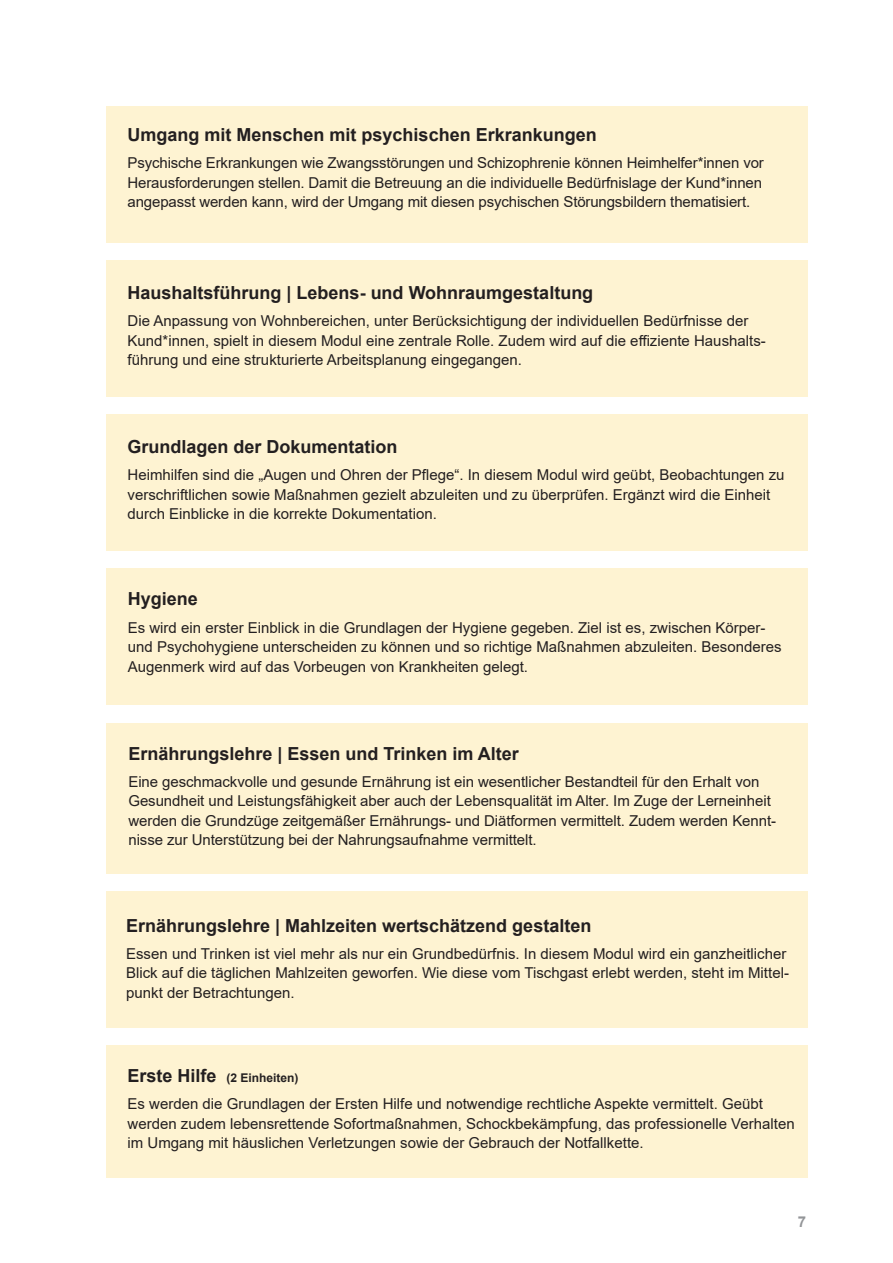
<style>
.page{position:relative;width:893px;height:1263px;background:#fff}
.page>*{position:absolute;margin:0;border:0;box-sizing:border-box;transform-origin:0 0}
.t1{font:700 18px "Arial";color:#231f20}
.t2{font:15px/19.5px "Arial";color:#231f20}
.t3{font:700 15px "Arial";color:#939598}
.t4{font:700 12px "Arial";color:#231f20}
.s1{font-size:18px}
</style>
<div class="page">
<div style="left:106px;top:106px;width:702px;height:136px;background:#fef3d2"></div>
<div style="left:106px;top:260px;width:702px;height:136px;background:#fef3d2"></div>
<div style="left:106px;top:414px;width:702px;height:137px;background:#fef3d2"></div>
<div style="left:106px;top:723px;width:702px;height:151px;background:#fef3d2"></div>
<div style="left:106px;top:892px;width:702px;height:136px;background:#fef3d2"></div>
<div style="left:107px;top:569px;width:701px;height:136px;background:#fef3d2"></div>
<div style="left:106px;top:1046px;width:702px;height:132px;background:#fef3d2"></div>
<p class="t1" style="left:128px;top:122px;width:471px">Umgang mit Menschen mit psychischen Erkrankungen</p>
<p class="t2" style="left:128px;top:153px;width:638px;text-align:justify">Psychische Erkrankungen wie Zwangsstörungen und Schizophrenie können Heimhelfer*innen vor Herausforderungen stellen. Damit die Betreuung an die individuelle Bedürfnislage der Kund*innen angepasst werden kann, wird der Umgang mit diesen psychischen Störungsbildern thematisiert.</p>
<p class="t1" style="left:128px;top:280px;width:467px">Haushaltsführung | Lebens- und Wohnraumgestaltung</p>
<p class="t2" style="left:128px;top:311px;width:640px">Die Anpassung von Wohnbereichen, unter Berücksichtigung der individuellen Bedürfnisse der<br>Kund*innen, spielt in diesem Modul eine zentrale Rolle. Zudem wird auf die effiziente Haushalts&shy;führung und eine strukturierte Arbeitsplanung eingegangen.</p>
<p class="t1" style="left:128px;top:434px;width:272px">Grundlagen der Dokumentation</p>
<p class="t2" style="left:128px;top:465px;width:658px">Heimhilfen sind die „Augen und Ohren der Pflege“. In diesem Modul wird geübt, Beobachtungen zu verschriftlichen sowie Maßnahmen gezielt abzuleiten und zu überprüfen. Ergänzt wird die Einheit durch Einblicke in die korrekte Dokumentation.</p>
<p class="t1" style="left:128px;top:586px;width:72px">Hygiene</p>
<p class="t2" style="left:128px;top:617px;width:655px">Es wird ein erster Einblick in die Grundlagen der Hygiene gegeben. Ziel ist es, zwischen Körper&shy;und Psychohygiene unterscheiden zu können und so richtige Maßnahmen abzuleiten. Besonderes<br>Augenmerk wird auf das Vorbeugen von Krankheiten gelegt.</p>
<p class="t1" style="left:128px;top:740px;width:392px">Ernährungslehre | Essen und Trinken im Alter</p>
<p class="t2" style="left:128px;top:771px;width:649px">Eine geschmackvolle und gesunde Ernährung ist ein wesentlicher Bestandteil für den Erhalt von Gesundheit und Leistungsfähigkeit aber auch der Lebensqualität im Alter. Im Zuge der Lerneinheit werden die Grundzüge zeitgemäßer Ernährungs- und Diätformen vermittelt. Zudem werden Kennt&shy;nisse zur Unterstützung bei der Nahrungsaufnahme vermittelt.</p>
<p class="t1" style="left:126px;top:913px;width:467px">Ernährungslehre | Mahlzeiten wertschätzend gestalten</p>
<p class="t2" style="left:126px;top:944px;width:664px">Essen und Trinken ist viel mehr als nur ein Grundbedürfnis. In diesem Modul wird ein ganzheitlicher<br>Blick auf die täglichen Mahlzeiten geworfen. Wie diese vom Tischgast erlebt werden, steht im Mittel&shy;punkt der Betrachtungen.</p>
<p class="t4" style="left:128px;top:1069px;width:173px"><span class="s1">Erste Hilfe</span> (2 Einheiten)</p>
<p class="t2" style="left:128px;top:1094px;width:669px">Es werden die Grundlagen der Ersten Hilfe und notwendige rechtliche Aspekte vermittelt. Geübt werden zudem lebensrettende Sofortmaßnahmen, Schockbekämpfung, das professionelle Verhalten im Umgang mit häuslichen Verletzungen sowie der Gebrauch der Notfallkette.</p>
<p class="t3" style="left:798px;top:1211px;width:10px">7</p>
</div>
